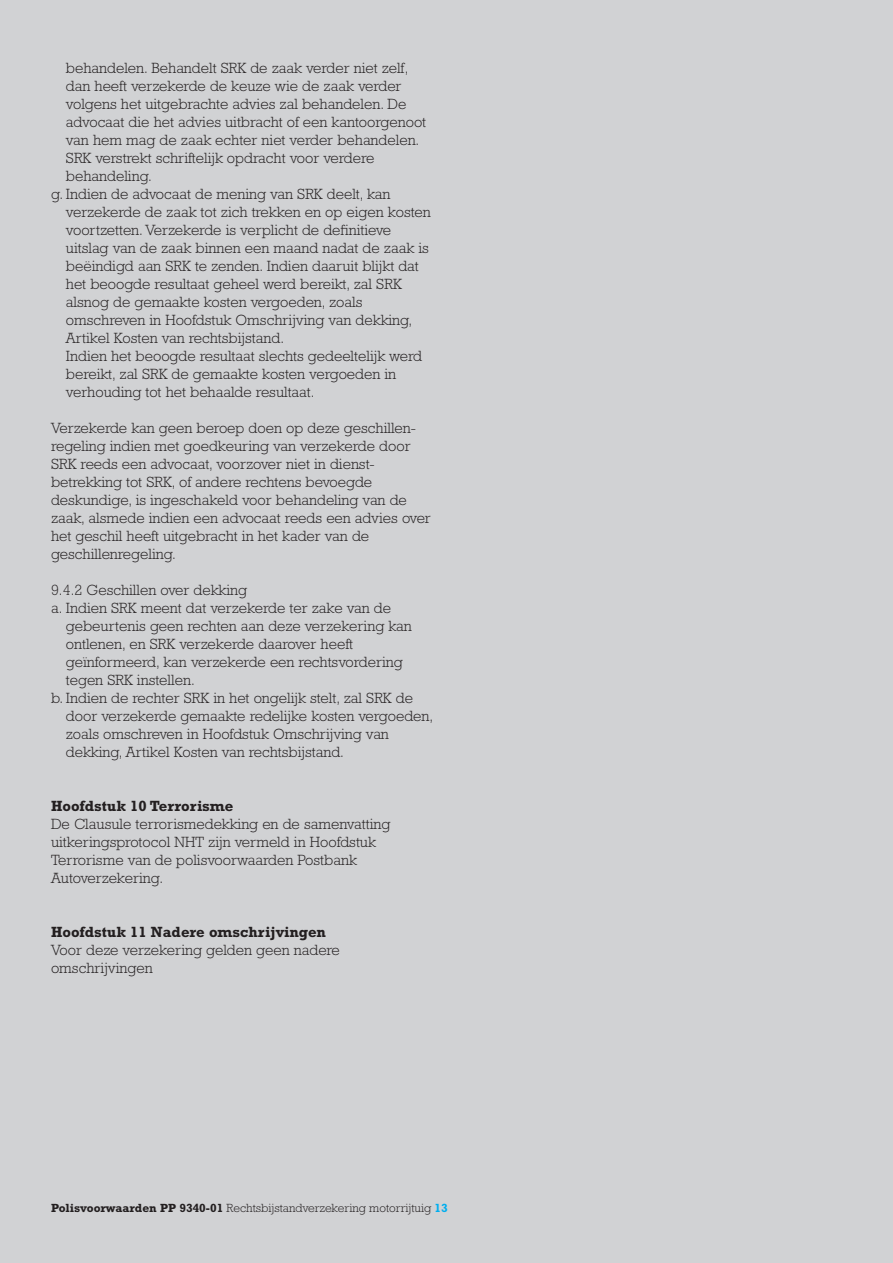
<style>
.page{position:relative;width:893px;height:1263px;background:#d1d2d4}
.page>*{position:absolute;margin:0;border:0;box-sizing:border-box;transform-origin:0 0}
.t1{font:300 15px/18px "Rockwell Std";color:#231f20}
.t2{font:700 15px "Rockwell Std";color:#231f20}
.t3{font:300 12px "Rockwell Std";color:#231f20}
.s1{font-weight:700}
.s2{font-weight:700;color:#00aeef}
</style>
<div class="page">
<p class="t1" style="left:66px;top:59px;width:344px">behandelen. Behandelt SRK de zaak verder niet zelf,</p>
<p class="t1" style="left:66px;top:77px;width:337px">dan heeft verzekerde de keuze wie de zaak verder</p>
<p class="t1" style="left:66px;top:95px;width:342px">volgens het uitgebrachte advies zal behandelen. De</p>
<p class="t1" style="left:66px;top:113px;width:362px">advocaat die het advies uitbracht of een kantoorgenoot</p>
<p class="t1" style="left:66px;top:131px;width:355px">van hem mag de zaak echter niet verder behandelen.</p>
<p class="t1" style="left:66px;top:149px;width:310px">SRK verstrekt schriftelijk opdracht voor verdere</p>
<p class="t1" style="left:66px;top:167px;width:87px">behandeling.</p>
<p class="t1" style="left:51px;top:185px;width:341px">g. Indien de advocaat de mening van SRK deelt, kan</p>
<p class="t1" style="left:66px;top:203px;width:366px">verzekerde de zaak tot zich trekken en op eigen kosten</p>
<p class="t1" style="left:66px;top:221px;width:327px">voortzetten. Verzekerde is verplicht de definitieve</p>
<p class="t1" style="left:66px;top:239px;width:364px">uitslag van de zaak binnen een maand nadat de zaak is</p>
<p class="t1" style="left:66px;top:257px;width:354px">beëindigd aan SRK te zenden. Indien daaruit blijkt dat</p>
<p class="t1" style="left:66px;top:275px;width:337px">het beoogde resultaat geheel werd bereikt, zal SRK</p>
<p class="t1" style="left:66px;top:293px;width:298px">alsnog de gemaakte kosten vergoeden, zoals</p>
<p class="t1" style="left:66px;top:311px;width:348px">omschreven in Hoofdstuk Omschrijving van dekking,</p>
<p class="t1" style="left:66px;top:329px;width:220px">Artikel Kosten van rechtsbijstand.</p>
<p class="t1" style="left:66px;top:347px;width:358px">Indien het beoogde resultaat slechts gedeeltelijk werd</p>
<p class="t1" style="left:66px;top:365px;width:332px">bereikt, zal SRK de gemaakte kosten vergoeden in</p>
<p class="t1" style="left:66px;top:383px;width:250px">verhouding tot het behaalde resultaat.</p>
<p class="t1" style="left:51px;top:419px;width:381px">Verzekerde kan geen beroep doen op deze geschillen&shy;regeling indien met goedkeuring van verzekerde door SRK reeds een advocaat, voorzover niet in dienst&shy;betrekking tot SRK, of andere rechtens bevoegde deskundige, is ingeschakeld voor behandeling van de zaak, alsmede indien een advocaat reeds een advies over het geschil heeft uitgebracht in het kader van de geschillenregeling.</p>
<p class="t1" style="left:51px;top:581px;width:197px">9.4.2 Geschillen over dekking</p>
<p class="t1" style="left:51px;top:599px;width:342px">a. Indien SRK meent dat verzekerde ter zake van de</p>
<p class="t1" style="left:66px;top:617px;width:347px">gebeurtenis geen rechten aan deze verzekering kan</p>
<p class="t1" style="left:66px;top:635px;width:289px">ontlenen, en SRK verzekerde daarover heeft</p>
<p class="t1" style="left:66px;top:653px;width:338px">geïnformeerd, kan verzekerde een rechtsvordering</p>
<p class="t1" style="left:66px;top:671px;width:130px">tegen SRK instellen.</p>
<p class="t1" style="left:51px;top:689px;width:363px">b. Indien de rechter SRK in het ongelijk stelt, zal SRK de</p>
<p class="t1" style="left:66px;top:707px;width:369px">door verzekerde gemaakte redelijke kosten vergoeden,</p>
<p class="t1" style="left:66px;top:725px;width:325px">zoals omschreven in Hoofdstuk Omschrijving van</p>
<p class="t1" style="left:66px;top:743px;width:280px">dekking, Artikel Kosten van rechtsbijstand.</p>
<p class="t2" style="left:51px;top:797px;width:184px">Hoofdstuk 10 Terrorisme</p>
<p class="t1" style="left:51px;top:815px;width:341px">De Clausule terrorismedekking en de samenvatting uitkeringsprotocol NHT zijn vermeld in Hoofdstuk Terrorisme van de polisvoorwaarden Postbank Autoverzekering.</p>
<p class="t2" style="left:51px;top:923px;width:276px">Hoofdstuk 11 Nadere omschrijvingen</p>
<p class="t1" style="left:51px;top:941px;width:290px">Voor deze verzekering gelden geen nadere omschrijvingen</p>
<p class="t3" style="left:51px;top:1201px;width:398px"><span class="s1">Polisvoorwaarden PP 9340-01</span> Rechtsbijstandverzekering motorrijtuig <span class="s2">13</span></p>
</div>
